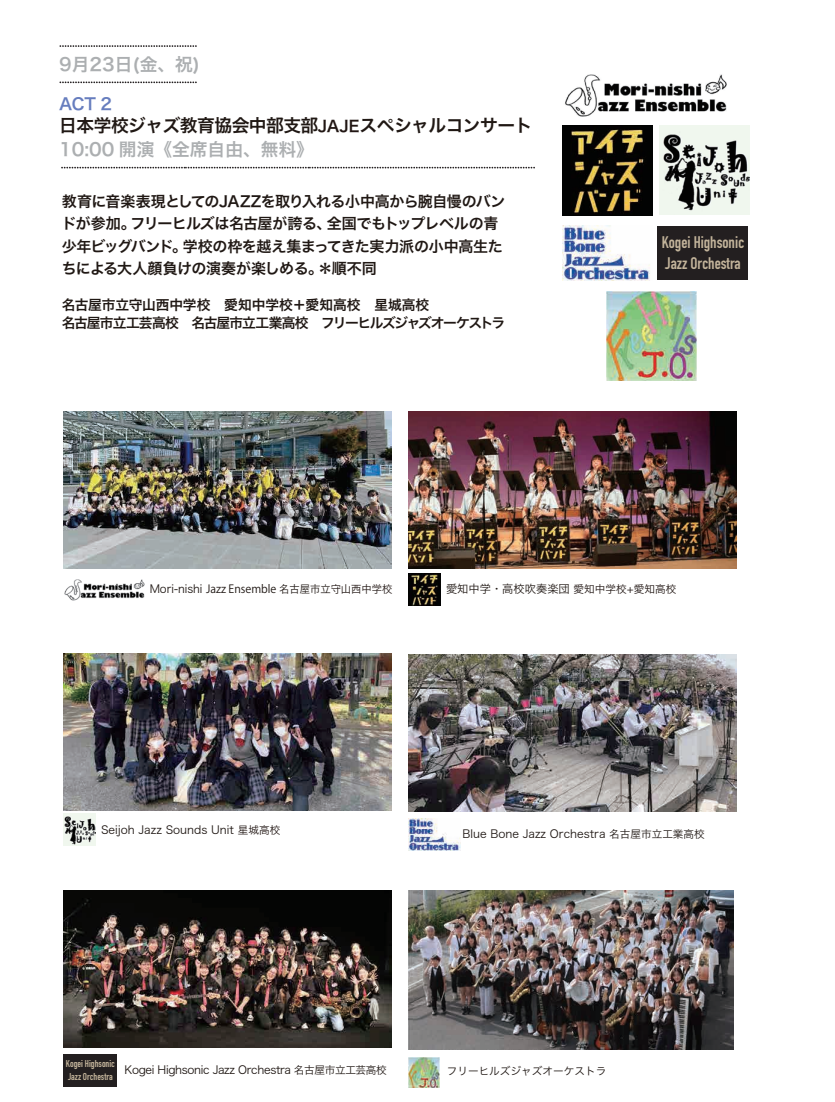
<style>
.page{position:relative;width:835px;height:1102px;background:#fff}
.page>*{position:absolute;margin:0;border:0;box-sizing:border-box;transform-origin:0 0}
.t1{font:17.75px/24.2px "Hira Kaku Pro N W6";letter-spacing:-.025em;color:#201814}
.t2{font:17.75px "Hira Kaku Pro N W6";color:#acafb1}
.t3{font:700 16.5px/21.4px "DIN Condensed";color:#c3b49b}
.t4{font:16.25px "Hira Kaku Pro N W6";color:#667dbe}
.t5{font:15px/22.5px "Hira Kaku Pro N W6";letter-spacing:-.03em;color:#201814}
.t6{font:13.75px/18.8px "Hira Kaku Pro N W6";letter-spacing:-.05em;color:#201814}
.t7{font:11.25px "Hira Kaku Pro N W3";color:#201814}
.t8{font:11.25px "Hira Kaku Pro N W3";letter-spacing:-.03em;color:#201814}
.t9{font:11.25px "Koz Go Pr 6 N";color:#201814}
.t10{font:10.62px "Hira Kaku Pro N W3";color:#201814}
.t11{font:700 9.88px/12.8px "DIN Condensed";color:#c3b49b}
.s1{font-size:15.62px;color:#211613}
.s2{color:#acafb1}
.s3{font-family:"Hira Kaku Pro N W3"}
.s4{font-family:"Hira Kaku Pro N W3";font-size:10.62px}
.s5{font-family:"Hira Kaku Pro N W3";font-size:10.62px;color:#211613}
.s6{font-size:10.62px;color:#211613}
.s7{font-size:10.62px}
</style>
<div class="page">
<img style="left:408px;top:890px;width:325px;height:159px">
<img style="left:408px;top:573px;width:32px;height:32px">
<img style="left:63px;top:412px;width:328px;height:156px">
<img style="left:63px;top:653px;width:328px;height:157px">
<img style="left:64px;top:579px;width:81px;height:22px">
<img style="left:63px;top:813px;width:33px;height:32px">
<img style="left:408px;top:412px;width:328px;height:156px">
<img style="left:408px;top:654px;width:328px;height:157px">
<img style="left:63px;top:890px;width:328px;height:157px">
<div style="left:63px;top:1053px;width:54px;height:32px;background:#231f20"></div>
<img style="left:408px;top:818px;width:52px;height:32px">
<img style="left:408px;top:1057px;width:31px;height:30px">
<div style="left:657px;top:226px;width:91px;height:54px;background:#231f20"></div>
<img style="left:562px;top:226px;width:88px;height:55px">
<img style="left:562px;top:74px;width:174px;height:53px">
<img style="left:562px;top:126px;width:90px;height:89px">
<img style="left:606px;top:291px;width:90px;height:89px">
<img style="left:659px;top:126px;width:90px;height:88px">
<svg style="left:60px;top:45px;width:137px;height:2px"></svg>
<svg style="left:60px;top:81px;width:137px;height:2px"></svg>
<svg style="left:62px;top:167px;width:473px;height:1px"></svg>
<p class="t2" style="left:59px;top:48px;width:142px">9月23日(金、祝)</p>
<p class="t4" style="left:59px;top:89px;width:54px">ACT 2</p>
<p class="t1" style="left:59px;top:112px;width:474px">日本学校ジャズ教育協会中部支部<span class="s1">JAJE</span>スペシャルコンサート<br><span class="s2">10:00 開演《全席自由、無料》</span></p>
<p class="t5" style="left:62px;top:189px;width:445px">教育に音楽表現としてのJAZZを取り入れる小中高から腕自慢のバンドが参加。フリーヒルズは名古屋が誇る、全国でもトップレベルの青少年ビッグバンド。学校の枠を越え集まってきた実力派の小中高生たちによる大人顔負けの演奏が楽しめる。＊順不同</p>
<p class="t6" style="left:62px;top:294px;width:444px">名古屋市立守山西中学校　愛知中学校＋愛知高校　星城高校<br>名古屋市立工芸高校　名古屋市立工業高校　フリーヒルズジャズオーケストラ</p>
<p class="t3" style="left:661px;top:231px;width:84px">Kogei Highsonic<br>Jazz Orchestra</p>
<p class="t9" style="left:150px;top:582px;width:244px"><span class="s3">Mori-nishi</span> Jazz Ensemble <span class="s4">名古屋市立</span><span class="s5">守山西中学校</span></p>
<p class="t7" style="left:446px;top:578px;width:232px">愛知中学・高校吹奏楽団 <span class="s6">愛知中学校+愛知高校</span></p>
<p class="t7" style="left:101px;top:819px;width:181px">Seijoh Jazz Sounds Unit <span class="s6">星城高校</span></p>
<p class="t7" style="left:462px;top:824px;width:244px">Blue Bone Jazz Orchestra <span class="s7">名古屋市立工業高校</span></p>
<p class="t11" style="left:66px;top:1056px;width:50px">Kogei Highsonic<br>Jazz Orchestra</p>
<p class="t8" style="left:124px;top:1059px;width:264px">Kogei Highsonic Jazz Orchestra <span class="s7">名古屋市立工芸高校</span></p>
<p class="t10" style="left:447px;top:1061px;width:161px">フリーヒルズジャズオーケストラ</p>
</div>
